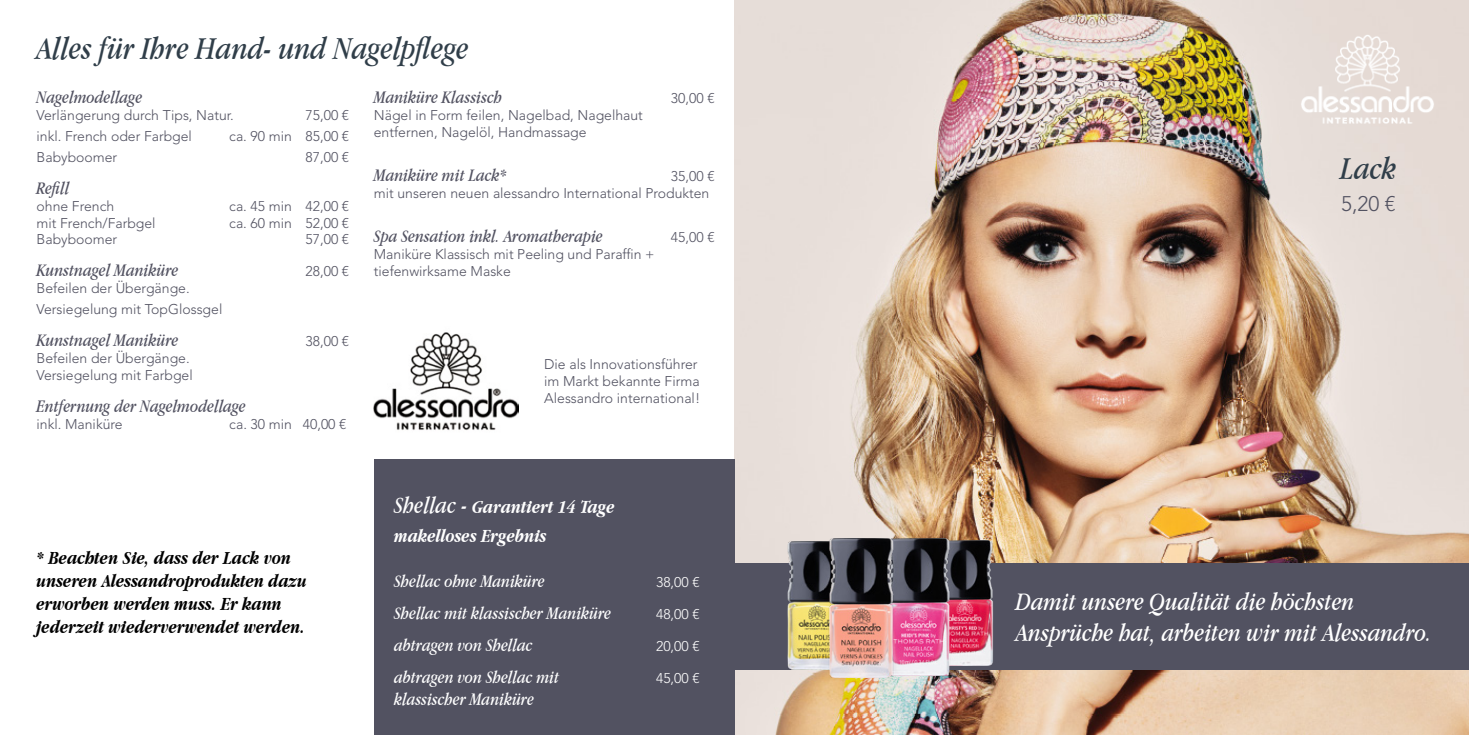
<style>
.page{position:relative;width:1469px;height:735px;background:#fff}
.page>*{position:absolute;margin:0;border:0;box-sizing:border-box;transform-origin:0 0}
.t1{font:italic 33.25px "Apple Garamond";color:#303e49}
.t2{font:italic 26.25px/31.5px "Apple Garamond";color:#fff}
.t3{font:300 21px "Avenir LT Std";color:#525261}
.t4{font:italic 700 19.25px/23.1px "Apple Garamond";color:#000}
.t5{font:italic 700 19.25px/29.4px "Apple Garamond";color:#fff}
.t6{font:italic 18.38px "Apple Garamond";color:#525261}
.t7{font:italic 18.38px "Apple Garamond";color:#fff}
.t8{font:300 14px/16.8px "Avenir LT Std";color:#525261}
.t9{font:300 14px "Avenir LT Std";color:#fff}
.s1{font-weight:400;font-size:24.5px}
</style>
<div class="page">
<img style="left:374px;top:332px;width:144px;height:98px">
<img style="left:734px;top:0;width:734px;height:734px">
<div style="left:734px;top:562px;width:734px;height:107px;background:#525261"></div>
<div style="left:374px;top:459px;width:360px;height:275px;background:#525261"></div>
<img style="left:1296px;top:30px;width:143px;height:100px">
<img style="left:987px;top:539px;width:39px;height:125px">
<img style="left:930px;top:538px;width:57px;height:137px">
<img style="left:752px;top:541px;width:39px;height:128px">
<img style="left:791px;top:538px;width:139px;height:139px">
<h1 class="t1" style="left:37px;top:29px;width:433px">Alles für Ihre Hand- und Nagelpflege</h1>
<h3 class="t6" style="left:37px;top:86px;width:107px">Nagelmodellage</h3>
<p class="t8" style="left:37px;top:107px;width:199px">Verlängerung durch Tips, Natur.</p>
<p class="t8" style="left:305px;top:107px;width:45px">75,00 €</p>
<p class="t8" style="left:37px;top:128px;width:157px">inkl. French oder Farbgel</p>
<p class="t8" style="left:229px;top:128px;width:121px">ca. 90 min 85,00 €</p>
<p class="t8" style="left:37px;top:149px;width:82px">Babyboomer</p>
<p class="t8" style="left:305px;top:149px;width:45px">87,00 €</p>
<h3 class="t6" style="left:37px;top:177px;width:34px">Refill</h3>
<p class="t8" style="left:37px;top:197px;width:79px">ohne French</p>
<p class="t8" style="left:229px;top:197px;width:121px">ca. 45 min 42,00 €</p>
<p class="t8" style="left:37px;top:214px;width:121px">mit French/Farbgel</p>
<p class="t8" style="left:229px;top:214px;width:121px">ca. 60 min 52,00 €</p>
<p class="t8" style="left:37px;top:231px;width:82px">Babyboomer</p>
<p class="t8" style="left:305px;top:231px;width:45px">57,00 €</p>
<h3 class="t6" style="left:37px;top:259px;width:143px">Kunstnagel Maniküre</h3>
<p class="t8" style="left:305px;top:263px;width:45px">28,00 €</p>
<p class="t8" style="left:37px;top:278px;width:187px;line-height:21px">Befeilen der Übergänge.<br>Versiegelung mit TopGlossgel</p>
<h3 class="t6" style="left:37px;top:329px;width:143px">Kunstnagel Maniküre</h3>
<p class="t8" style="left:305px;top:333px;width:45px">38,00 €</p>
<p class="t8" style="left:37px;top:349px;width:158px">Befeilen der Übergänge.<br>Versiegelung mit Farbgel</p>
<h3 class="t6" style="left:37px;top:395px;width:211px">Entfernung der Nagelmodellage</h3>
<p class="t8" style="left:37px;top:415px;width:88px">inkl. Maniküre</p>
<p class="t8" style="left:229px;top:415px;width:119px">ca. 30 min 40,00 €</p>
<h3 class="t6" style="left:374px;top:87px;width:130px">Maniküre Klassisch</h3>
<p class="t8" style="left:671px;top:90px;width:45px">30,00 €</p>
<p class="t8" style="left:374px;top:107px;width:270px">Nägel in Form feilen, Nagelbad, Nagelhaut entfernen, Nagelöl, Handmassage</p>
<h3 class="t6" style="left:374px;top:164px;width:135px">Maniküre mit Lack*</h3>
<p class="t8" style="left:374px;top:168px;width:342px;text-indent:297px">35,00 € mit unseren neuen alessandro International Produkten</p>
<h3 class="t6" style="left:374px;top:225px;width:230px">Spa Sensation inkl. Aromatherapie</h3>
<p class="t8" style="left:671px;top:229px;width:45px">45,00 €</p>
<p class="t8" style="left:374px;top:245px;width:282px">Maniküre Klassisch mit Peeling und Paraffin + tiefenwirksame Maske</p>
<p class="t8" style="left:544px;top:356px;width:157px">Die als Innovationsführer im Markt bekannte Firma<br>Alessandro international!</p>
<h3 class="t4" style="left:37px;top:545px;width:272px">* Beachten Sie, dass der Lack von unseren Alessandroprodukten dazu erworben werden muss. Er kann jederzeit wiederverwendet werden.</h3>
<h3 class="t5" style="left:394px;top:491px;width:222px"><span class="s1">Shellac -</span> Garantiert 14 Tage makelloses Ergebnis</h3>
<h3 class="t7" style="left:394px;top:569px;width:152px">Shellac ohne Maniküre</h3>
<p class="t9" style="left:656px;top:573px;width:45px">38,00 €</p>
<h3 class="t7" style="left:394px;top:601px;width:218px">Shellac mit klassischer Maniküre</h3>
<p class="t9" style="left:656px;top:605px;width:45px">48,00 €</p>
<h3 class="t7" style="left:394px;top:633px;width:140px">abtragen von Shellac</h3>
<p class="t9" style="left:656px;top:637px;width:45px">20,00 €</p>
<h3 class="t7" style="left:394px;top:665px;width:167px">abtragen von Shellac mit</h3>
<p class="t9" style="left:656px;top:669px;width:45px">45,00 €</p>
<h3 class="t7" style="left:394px;top:687px;width:141px">klassischer Maniküre</h3>
<h1 class="t1" style="left:1340px;top:148px;width:57px">Lack</h1>
<h3 class="t3" style="left:1341px;top:191px;width:56px">5,20 €</h3>
<h2 class="t2" style="left:1015px;top:585px;width:417px">Damit unsere Qualität die höchsten<br>Ansprüche hat, arbeiten wir mit Alessandro.</h2>
</div>
